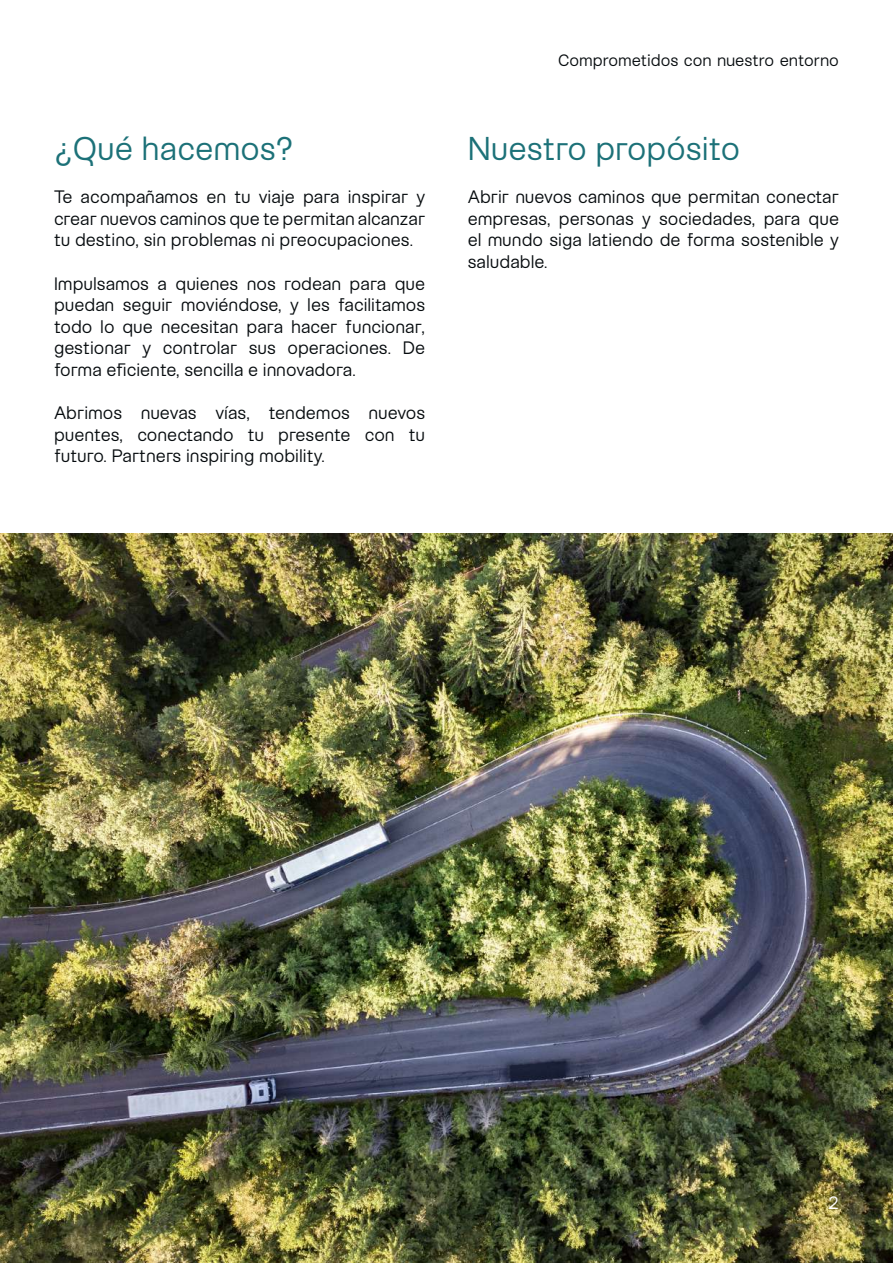
<style>
.page{position:relative;width:893px;height:1263px;background:#fff}
.page>*{position:absolute;margin:0;border:0;box-sizing:border-box;transform-origin:0 0}
.t1{font:33px "Kern Standard Standard";color:#1c7178}
.t2{font:18px/21.6px "Kern Standard Standard";color:#060b0e;text-align:justify}
.t3{font:18px "Kern Standard Standard";color:#fff}
.t4{font:16.5px "Kern";color:#060b0e}
</style>
<div class="page">
<img style="left:0;top:534px;width:893px;height:729px">
<h1 class="t1" style="left:54px;top:130px;width:241px">¿Qué hacemos?</h1>
<p class="t2" style="left:54px;top:186px;width:373px">Te acompañamos en tu viaje para inspirar y crear nuevos caminos que te permitan alcanzar tu destino, sin problemas ni preocupaciones.</p>
<p class="t2" style="left:54px;top:273px;width:373px">Impulsamos a quienes nos rodean para que puedan seguir moviéndose, y les facilitamos todo lo que necesitan para hacer funcionar, gestionar y controlar sus operaciones. De forma eficiente, sencilla e innovadora.</p>
<p class="t2" style="left:54px;top:402px;width:373px">Abrimos nuevas vías, tendemos nuevos puentes, conectando tu presente con tu futuro. Partners inspiring mobility.</p>
<p class="t4" style="left:558px;top:50px;width:282px">Comprometidos con nuestro entorno</p>
<h1 class="t1" style="left:468px;top:130px;width:274px">Nuestro propósito</h1>
<p class="t2" style="left:468px;top:186px;width:373px">Abrir nuevos caminos que permitan conectar empresas, personas y sociedades, para que el mundo siga latiendo de forma sostenible y saludable.</p>
<p class="t3" style="left:828px;top:1192px;width:12px">2</p>
</div>
